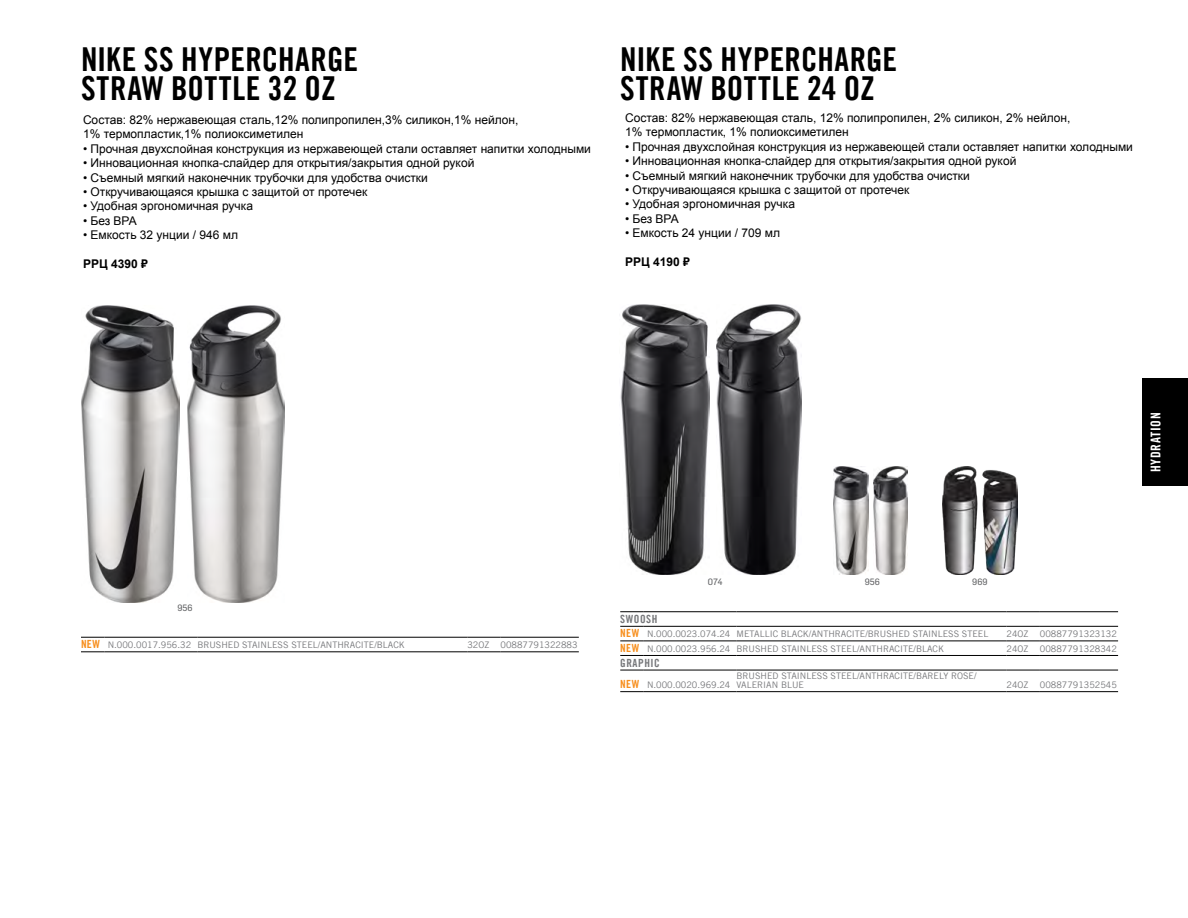
<style>
.page{position:relative;width:1188px;height:918px;background:#fff}
.page>*{position:absolute;margin:0;border:0;box-sizing:border-box;transform-origin:0 0}
.t1{font:700 condensed 33px/29.2px "Trade Gothicfor Nike 365";letter-spacing:.015em;color:#000}
.t2{font:700 condensed 13.5px "Trade Gothicfor Nike 365";letter-spacing:.05em;color:#fff}
.t3{font:12px/14.4px "Arial";color:#000}
.t4{font:700 12px "Arial";color:#000}
.t5{font:700 condensed 11.25px "Trade Gothicfor Nike 365";letter-spacing:.05em;color:#77787b}
.t6{font:9px/9px "Trade Gothicfor Nike 365";color:#77787b}
.t7{font:9px "Flama Basic";color:#636466}
.s1{font-weight:700;font-stretch:condensed;font-size:11.25px;color:#f78f1e}
</style>
<div class="page">
<div style="left:1142px;top:378px;width:46px;height:108px;background:#000"></div>
<svg style="left:620px;top:611px;width:24px;height:1px"></svg>
<hr style="left:644px;top:611px;width:93px;height:1px;background:#000">
<hr style="left:737px;top:611px;width:270px;height:1px;background:#000">
<hr style="left:1007px;top:611px;width:33px;height:1px;background:#000">
<hr style="left:1040px;top:611px;width:78px;height:1px;background:#000">
<svg style="left:620px;top:626px;width:24px;height:1px"></svg>
<hr style="left:644px;top:626px;width:93px;height:1px;background:#000">
<hr style="left:737px;top:626px;width:270px;height:1px;background:#000">
<hr style="left:1007px;top:626px;width:33px;height:1px;background:#000">
<hr style="left:1040px;top:626px;width:78px;height:1px;background:#000">
<svg style="left:620px;top:641px;width:24px;height:1px"></svg>
<hr style="left:644px;top:641px;width:93px;height:1px;background:#000">
<hr style="left:737px;top:641px;width:270px;height:1px;background:#000">
<hr style="left:1007px;top:641px;width:33px;height:1px;background:#000">
<hr style="left:1040px;top:641px;width:78px;height:1px;background:#000">
<svg style="left:620px;top:655px;width:24px;height:1px"></svg>
<hr style="left:644px;top:655px;width:93px;height:1px;background:#000">
<hr style="left:737px;top:655px;width:270px;height:1px;background:#000">
<hr style="left:1007px;top:655px;width:33px;height:1px;background:#000">
<hr style="left:1040px;top:655px;width:78px;height:1px;background:#000">
<svg style="left:620px;top:670px;width:24px;height:1px"></svg>
<hr style="left:644px;top:670px;width:93px;height:1px;background:#000">
<hr style="left:737px;top:670px;width:270px;height:1px;background:#000">
<hr style="left:1007px;top:670px;width:33px;height:1px;background:#000">
<hr style="left:1040px;top:670px;width:78px;height:1px;background:#000">
<svg style="left:620px;top:691px;width:24px;height:1px"></svg>
<hr style="left:644px;top:691px;width:93px;height:1px;background:#000">
<hr style="left:737px;top:691px;width:270px;height:1px;background:#000">
<hr style="left:1007px;top:691px;width:33px;height:1px;background:#000">
<hr style="left:1040px;top:691px;width:78px;height:1px;background:#000">
<img style="left:943px;top:466px;width:74px;height:108px">
<svg style="left:81px;top:637px;width:24px;height:1px"></svg>
<hr style="left:105px;top:637px;width:92px;height:1px;background:#000">
<hr style="left:197px;top:637px;width:270px;height:1px;background:#000">
<hr style="left:467px;top:637px;width:34px;height:1px;background:#000">
<hr style="left:501px;top:637px;width:78px;height:1px;background:#000">
<svg style="left:81px;top:652px;width:24px;height:1px"></svg>
<hr style="left:105px;top:652px;width:92px;height:1px;background:#000">
<hr style="left:197px;top:652px;width:270px;height:1px;background:#000">
<hr style="left:467px;top:652px;width:34px;height:1px;background:#000">
<hr style="left:501px;top:652px;width:78px;height:1px;background:#000">
<img style="left:81px;top:305px;width:99px;height:297px">
<img style="left:188px;top:305px;width:96px;height:297px">
<img style="left:620px;top:305px;width:89px;height:270px">
<img style="left:716px;top:305px;width:86px;height:270px">
<img style="left:833px;top:467px;width:35px;height:108px">
<img style="left:873px;top:467px;width:35px;height:108px">
<h1 class="t1" style="left:81px;top:44px;width:279px">NIKE SS HYPERCHARGE<br>STRAW BOTTLE 32 OZ</h1>
<p class="t3" style="left:83px;top:113px;width:437px">Состав: 82% нержавеющая сталь,12% полипропилен,3% силикон,1% нейлон,<br>1% термопластик,1% полиоксиметилен</p>
<p class="t3" style="left:83px;top:142px;width:510px">• Прочная двухслойная конструкция из нержавеющей стали оставляет напитки холодными</p>
<p class="t3" style="left:83px;top:156px;width:393px">• Инновационная кнопка-слайдер для открытия/закрытия одной рукой</p>
<p class="t3" style="left:83px;top:170px;width:346px">• Съемный мягкий наконечник трубочки для удобства очистки</p>
<p class="t3" style="left:83px;top:185px;width:286px">• Откручивающаяся крышка с защитой от протечек</p>
<p class="t3" style="left:83px;top:199px;width:172px">• Удобная эргономичная ручка</p>
<p class="t3" style="left:83px;top:214px;width:55px">• Без BPA</p>
<p class="t3" style="left:83px;top:228px;width:157px">• Емкость 32 унции / 946 мл</p>
<p class="t4" style="left:83px;top:256px;width:66px">РРЦ 4390 ₽</p>
<h1 class="t1" style="left:620px;top:44px;width:279px">NIKE SS HYPERCHARGE<br>STRAW BOTTLE 24 OZ</h1>
<p class="t3" style="left:625px;top:111px;width:447px">Состав: 82% нержавеющая сталь, 12% полипропилен, 2% силикон, 2% нейлон,<br>1% термопластик, 1% полиоксиметилен</p>
<p class="t3" style="left:625px;top:140px;width:510px">• Прочная двухслойная конструкция из нержавеющей стали оставляет напитки холодными</p>
<p class="t3" style="left:625px;top:154px;width:393px">• Инновационная кнопка-слайдер для открытия/закрытия одной рукой</p>
<p class="t3" style="left:625px;top:168px;width:346px">• Съемный мягкий наконечник трубочки для удобства очистки</p>
<p class="t3" style="left:625px;top:183px;width:286px">• Откручивающаяся крышка с защитой от протечек</p>
<p class="t3" style="left:625px;top:197px;width:172px">• Удобная эргономичная ручка</p>
<p class="t3" style="left:625px;top:212px;width:55px">• Без BPA</p>
<p class="t3" style="left:625px;top:226px;width:157px">• Емкость 24 унции / 709 мл</p>
<p class="t4" style="left:625px;top:254px;width:66px">РРЦ 4190 ₽</p>
<p class="t7" style="left:177px;top:601px;width:17px">956</p>
<p class="t6" style="left:81px;top:640px;width:325px"><span class="s1">NEW</span> N.000.0017.956.32 BRUSHED STAINLESS STEEL/ANTHRACITE/BLACK</p>
<p class="t6" style="left:467px;top:640px;width:24px">32OZ</p>
<p class="t6" style="left:501px;top:640px;width:78px">00887791322883</p>
<p class="t2" style="left:1147px;top:472px;width:61px;rotate:-90deg">HYDRATION</p>
<p class="t7" style="left:708px;top:576px;width:16px">074</p>
<p class="t7" style="left:865px;top:576px;width:17px">956</p>
<p class="t7" style="left:972px;top:576px;width:17px">969</p>
<p class="t5" style="left:620px;top:612px;width:39px">SWOOSH</p>
<p class="t6" style="left:620px;top:630px;width:370px"><span class="s1">NEW</span> N.000.0023.074.24 METALLIC BLACK/ANTHRACITE/BRUSHED STAINLESS STEEL</p>
<p class="t6" style="left:1007px;top:630px;width:24px">24OZ</p>
<p class="t6" style="left:1040px;top:630px;width:78px">00887791323132</p>
<p class="t6" style="left:620px;top:644px;width:325px"><span class="s1">NEW</span> N.000.0023.956.24 BRUSHED STAINLESS STEEL/ANTHRACITE/BLACK</p>
<p class="t6" style="left:1007px;top:644px;width:24px">24OZ</p>
<p class="t6" style="left:1040px;top:644px;width:78px">00887791328342</p>
<p class="t5" style="left:620px;top:656px;width:41px">GRAPHIC</p>
<p class="t6" style="left:620px;top:680px;width:112px"><span class="s1">NEW</span> N.000.0020.969.24</p>
<p class="t6" style="left:737px;top:671px;width:241px">BRUSHED STAINLESS STEEL/ANTHRACITE/BARELY ROSE/<br>VALERIAN BLUE</p>
<p class="t6" style="left:1007px;top:680px;width:24px">24OZ</p>
<p class="t6" style="left:1040px;top:680px;width:78px">00887791352545</p>
</div>
